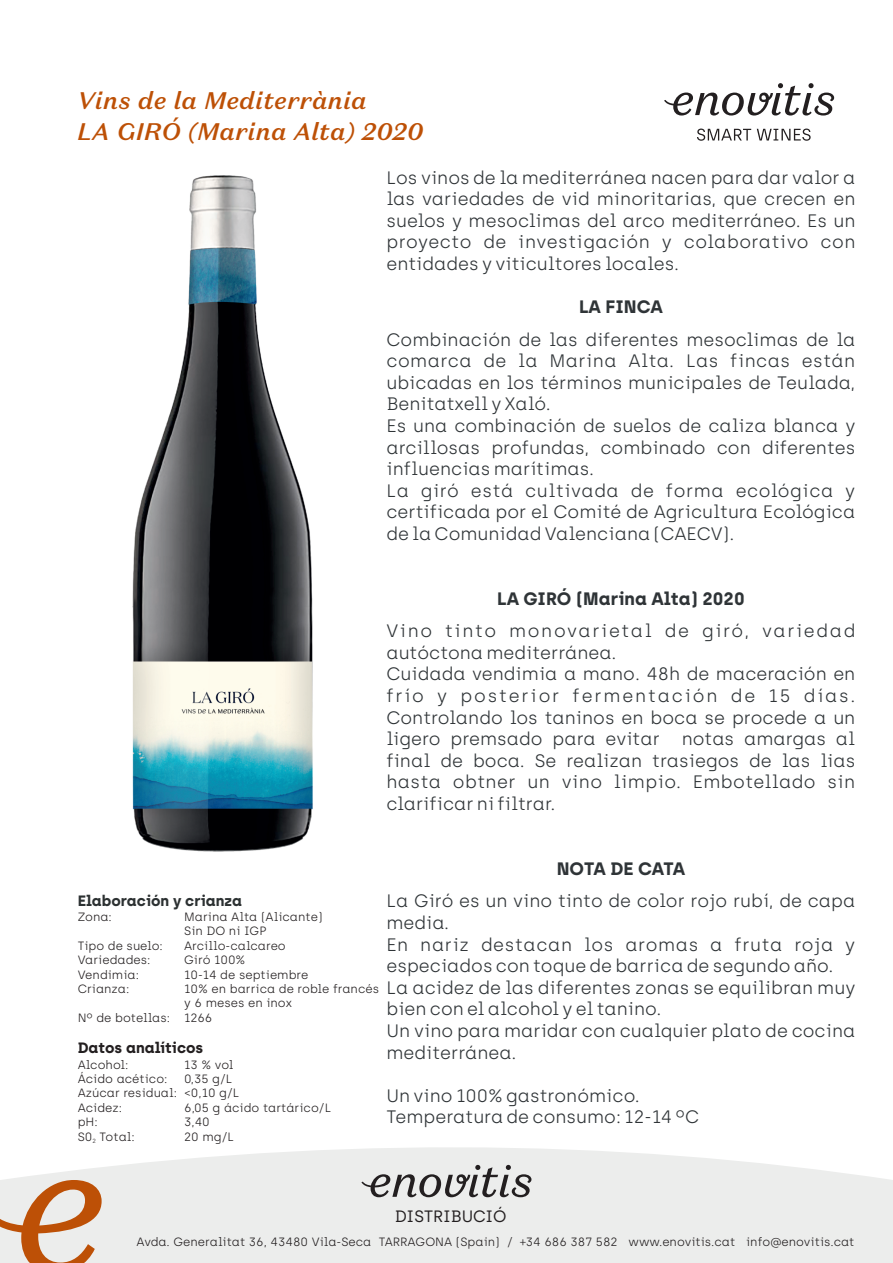
<style>
.page{position:relative;width:893px;height:1263px;background:#fff}
.page>*{position:absolute;margin:0;border:0;box-sizing:border-box;transform-origin:0 0}
.t1{font:italic 500 24px "Domaine Sans Text";color:#bd5006}
.t2{font:300 18px/21.6px "Archia";color:#2f3437;text-align:justify}
.t3{font:300 18px/21.6px "Archia";letter-spacing:.09em;color:#2f3437}
.t4{font:700 18px "Archia";color:#2f3437}
.t5{font:700 18px "Archia";letter-spacing:-.02em;color:#2f3437}
.t6{font:16.5px "Archia";color:#231f20}
.t7{font:700 15px "Archia";color:#2c3132}
.t8{font:700 15px "Archia";color:#231f20}
.t9{font:300 12px/14.4px "Archia";color:#231f20}
</style>
<div class="page">
<svg style="left:4px;top:1147px;width:889px;height:116px;background:#eee"></svg>
<svg style="left:0;top:1180px;width:102px;height:83px;background:#dbb69b"></svg>
<svg style="left:664px;top:83px;width:170px;height:33px"></svg>
<svg style="left:697px;top:129px;width:114px;height:12px"></svg>
<svg style="left:361px;top:1165px;width:170px;height:32px;background:#b5b5b5"></svg>
<img style="left:132px;top:175px;width:181px;height:677px">
<h1 class="t1" style="left:77px;top:92px;width:291px">Vins de la Mediterrània</h1>
<h1 class="t1" style="left:77px;top:123px;width:348px">LA GIRÓ (Marina Alta) 2020</h1>
<p class="t2" style="left:386px;top:168px;width:470px">Los vinos de la mediterránea nacen para dar valor a las variedades de vid minoritarias, que crecen en suelos y mesoclimas del arco mediterráneo. Es un proyecto de investigación y colaborativo con entidades y viticultores locales.</p>
<p class="t4" style="left:579px;top:300px;width:85px">LA FINCA</p>
<p class="t2" style="left:386px;top:330px;width:470px">Combinación de las diferentes mesoclimas de la comarca de la Marina Alta. Las fincas están ubicadas en los términos municipales de Teulada, Benitatxell y Xaló.</p>
<p class="t2" style="left:386px;top:417px;width:470px">Es una combinación de suelos de caliza blanca y arcillosas profundas, combinado con diferentes influencias marítimas.</p>
<p class="t2" style="left:386px;top:481px;width:470px">La giró está cultivada de forma ecológica y certificada por el Comité de Agricultura Ecológica de la Comunidad Valenciana (CAECV).</p>
<p class="t4" style="left:497px;top:591px;width:249px">LA GIRÓ (Marina Alta) 2020</p>
<p class="t3" style="left:386px;top:622px;width:470px">Vino tinto monovarietal de giró, variedad autóctona mediterránea.</p>
<p class="t2" style="left:386px;top:665px;width:470px">Cuidada vendimia a mano. 48h de maceración en frío y posterior fermentación de 15 días.<br>Controlando los taninos en boca se procede a un ligero premsado para evitar notas amargas al final de boca. Se realizan trasiegos de las lias hasta obtner un vino limpio. Embotellado sin clarificar ni filtrar.</p>
<p class="t7" style="left:78px;top:894px;width:166px">Elaboración y crianza</p>
<p class="t9" style="left:78px;top:911px;width:36px">Zona:</p>
<p class="t9" style="left:184px;top:911px;width:140px">Marina Alta (Alicante)<br>Sin DO ni IGP</p>
<p class="t9" style="left:78px;top:939px;width:87px">Tipo de suelo:</p>
<p class="t9" style="left:184px;top:939px;width:103px">Arcillo-calcareo</p>
<p class="t9" style="left:78px;top:968px;width:63px">Vendimia:</p>
<p class="t9" style="left:184px;top:968px;width:126px">10-14 de septiembre</p>
<p class="t9" style="left:78px;top:983px;width:53px">Crianza:</p>
<p class="t9" style="left:184px;top:983px;width:196px">10% en barrica de roble francés</p>
<p class="t9" style="left:78px;top:954px;width:74px">Variedades:</p>
<p class="t9" style="left:184px;top:954px;width:63px">Giró 100%</p>
<p class="t9" style="left:78px;top:997px;width:216px;text-indent:107px">y 6 meses en inox<br>Nº de botellas: 1266</p>
<p class="t8" style="left:78px;top:1042px;width:127px">Datos analíticos</p>
<p class="t9" style="left:78px;top:1058px;width:52px">Alcohol:</p>
<p class="t9" style="left:184px;top:1058px;width:51px">13 % vol</p>
<p class="t9" style="left:78px;top:1073px;width:91px">Ácido acético:</p>
<p class="t9" style="left:78px;top:1073px;width:163px;text-indent:106px">0,35 g/L<br>Azúcar residual: &lt;0,10 g/L<br>Acidez:</p>
<p class="t9" style="left:184px;top:1101px;width:148px">6,05 g ácido tartárico/L</p>
<p class="t9" style="left:78px;top:1116px;width:22px">pH:</p>
<p class="t9" style="left:184px;top:1116px;width:27px">3,40</p>
<p class="t9" style="left:78px;top:1130px;width:59px">S0<sub>2</sub> Total:</p>
<p class="t9" style="left:184px;top:1130px;width:51px">20 mg/L</p>
<p class="t5" style="left:557px;top:861px;width:130px">NOTA DE CATA</p>
<p class="t2" style="left:386px;top:892px;width:470px">La Giró es un vino tinto de color rojo rubí, de capa media.</p>
<p class="t2" style="left:386px;top:935px;width:470px">En nariz destacan los aromas a fruta roja y especiados con toque de barrica de segundo año.</p>
<p class="t2" style="left:386px;top:978px;width:470px;text-align:left">La acidez de las diferentes zonas se equilibran muy bien con el alcohol y el tanino.<br>Un vino para maridar con cualquier plato de cocina mediterránea.</p>
<p class="t2" style="left:386px;top:1086px;width:255px">Un vino 100% gastronómico.</p>
<p class="t2" style="left:386px;top:1108px;width:314px">Temperatura de consumo: 12-14 ºC</p>
<p class="t6" style="left:395px;top:1210px;width:113px">DISTRIBUCIÓ</p>
<p class="t9" style="left:137px;top:1235px;width:719px">Avda. Generalitat 36, 43480 Vila-Seca TARRAGONA (Spain) / +34 686 387 582 www.enovitis.cat info@enovitis.cat</p>
</div>
